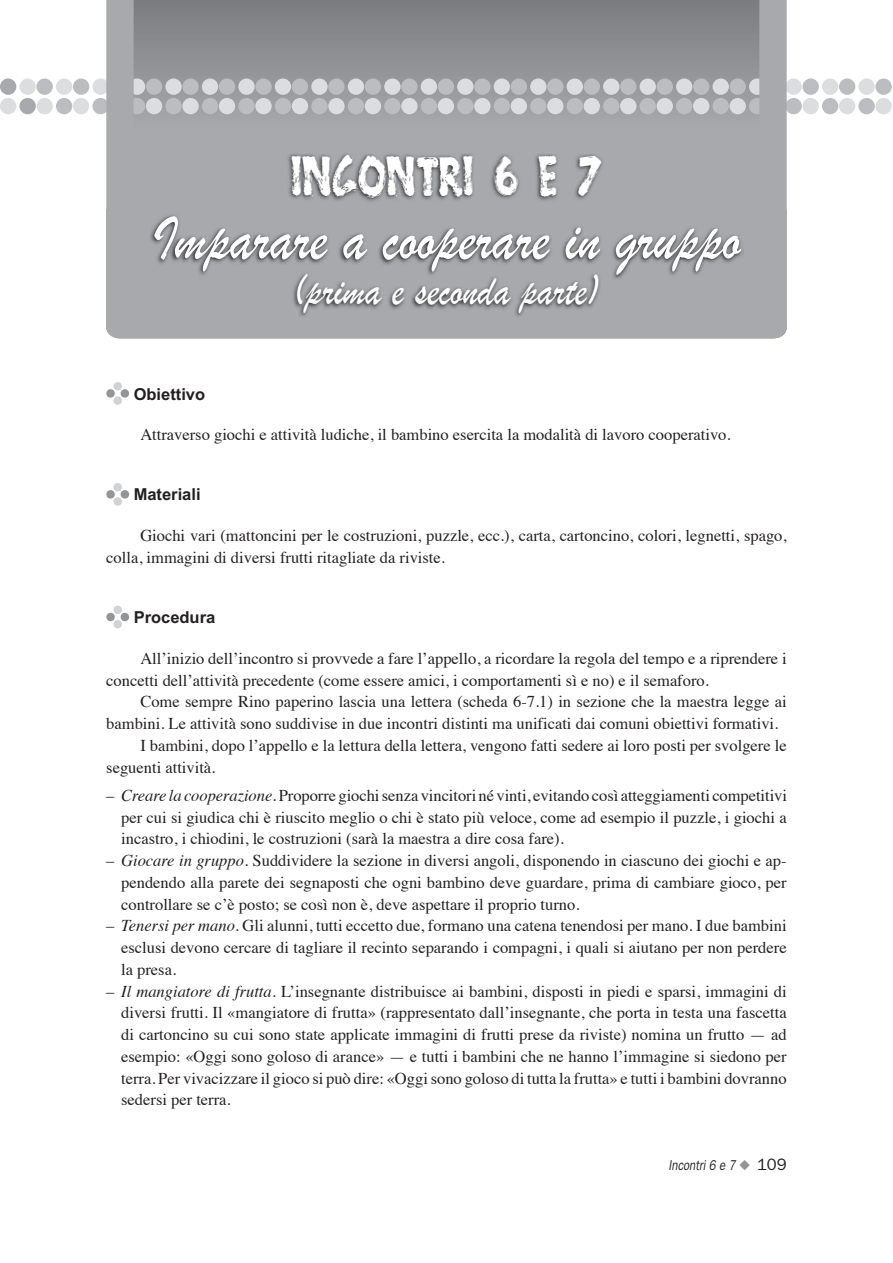
<style>
.page{position:relative;width:893px;height:1263px;background:#fff}
.page>*{position:absolute;margin:0;border:0;box-sizing:border-box;transform-origin:0 0}
.t1{font:65.1px "Brush Script";color:#fff;scale:.88 1}
.t2{font:45.45px "Brush Stroke Fast";color:#fff;scale:.88 1}
.t3{font:45px "Brush Script";color:#fff;scale:.88 1}
.t4{font:16.5px/21.8px "Times";color:#231f20;text-align:justify}
.t5{font:700 16.5px "Arial MT Std";color:#231f20}
.t6{font:italic 14.25px "Franklin Gothic";color:#231f20;scale:.8 1}
.s1{font-style:italic}
.s2{color:#939598}
.s3{font-style:normal;font-size:16.5px}
</style>
<div class="page">
<svg style="left:106px;top:382px;width:23px;height:23px"></svg>
<svg style="left:106px;top:483px;width:23px;height:23px"></svg>
<svg style="left:106px;top:605px;width:23px;height:24px"></svg>
<div style="left:36px;top:78px;width:17px;height:17px;background:#bcbdc0;border-radius:50%"></div>
<div style="left:56px;top:78px;width:16px;height:17px;background:#dcdddf;border-radius:50%"></div>
<div style="left:36px;top:98px;width:17px;height:16px;background:#dcdddf;border-radius:50%"></div>
<div style="left:56px;top:98px;width:16px;height:16px;background:#bcbdc0;border-radius:50%"></div>
<div style="left:73px;top:78px;width:16px;height:17px;background:#bcbdc0;border-radius:50%"></div>
<div style="left:92px;top:78px;width:17px;height:17px;background:#dcdddf;border-radius:50%"></div>
<div style="left:73px;top:98px;width:16px;height:16px;background:#dcdddf;border-radius:50%"></div>
<div style="left:92px;top:98px;width:17px;height:16px;background:#bcbdc0;border-radius:50%"></div>
<div style="left:785px;top:78px;width:17px;height:17px;background:#dcdddf;border-radius:50%"></div>
<div style="left:785px;top:98px;width:17px;height:16px;background:#bcbdc0;border-radius:50%"></div>
<div style="left:802px;top:78px;width:17px;height:17px;background:#bcbdc0;border-radius:50%"></div>
<div style="left:822px;top:78px;width:16px;height:17px;background:#dcdddf;border-radius:50%"></div>
<div style="left:802px;top:98px;width:17px;height:16px;background:#dcdddf;border-radius:50%"></div>
<div style="left:822px;top:98px;width:16px;height:16px;background:#bcbdc0;border-radius:50%"></div>
<div style="left:839px;top:78px;width:16px;height:17px;background:#bcbdc0;border-radius:50%"></div>
<div style="left:858px;top:78px;width:17px;height:17px;background:#dcdddf;border-radius:50%"></div>
<div style="left:839px;top:98px;width:16px;height:16px;background:#dcdddf;border-radius:50%"></div>
<div style="left:858px;top:98px;width:17px;height:16px;background:#bcbdc0;border-radius:50%"></div>
<div style="left:875px;top:78px;width:17px;height:17px;background:#bcbdc0;border-radius:50%"></div>
<div style="left:875px;top:98px;width:17px;height:16px;background:#dcdddf;border-radius:50%"></div>
<div style="left:0;top:78px;width:16px;height:17px;background:#a8a9ad;border-radius:50%"></div>
<div style="left:19px;top:78px;width:17px;height:17px;background:#dcdddf;border-radius:50%"></div>
<div style="left:0;top:98px;width:16px;height:16px;background:#dcdddf;border-radius:50%"></div>
<div style="left:19px;top:98px;width:17px;height:16px;background:#a8a9ad;border-radius:50%"></div>
<svg style="left:106px;top:0;width:685px;height:339px;background:#9b9c9f"></svg>
<h2 class="t2" style="left:291px;top:153px;width:354px">INCONTRI 6 E 7</h2>
<h1 class="t1" style="left:153px;top:199px;width:670px">Imparare a cooperare in gruppo</h1>
<h3 class="t3" style="left:293px;top:262px;width:350px">(prima e seconda parte)</h3>
<p class="t5" style="left:134px;top:384px;width:73px">Obiettivo</p>
<p class="t4" style="left:140px;top:423px;width:592px">Attraverso giochi e attività ludiche, il bambino esercita la modalità di lavoro cooperativo.</p>
<p class="t5" style="left:134px;top:485px;width:68px">Materiali</p>
<p class="t4" style="left:106px;top:523px;width:682px;text-indent:34px">Giochi vari (mattoncini per le costruzioni, puzzle, ecc.), carta, cartoncino, colori, legnetti, spago, colla, immagini di diversi frutti ritagliate da riviste.</p>
<p class="t5" style="left:134px;top:608px;width:83px">Procedura</p>
<p class="t4" style="left:106px;top:646px;width:682px;text-indent:34px">All’inizio dell’incontro si provvede a fare l’appello, a ricordare la regola del tempo e a riprendere i concetti dell’attività precedente (come essere amici, i comportamenti sì e no) e il semaforo.</p>
<p class="t4" style="left:140px;top:690px;width:648px">Come sempre Rino paperino lascia una lettera (scheda 6-7.1) in sezione che la maestra legge ai</p>
<p class="t4" style="left:106px;top:711px;width:673px">bambini. Le attività sono suddivise in due incontri distinti ma unificati dai comuni obiettivi formativi.</p>
<p class="t4" style="left:140px;top:733px;width:648px">I bambini, dopo l’appello e la lettura della lettera, vengono fatti sedere ai loro posti per svolgere le</p>
<p class="t4" style="left:106px;top:755px;width:111px">seguenti attività.</p>
<p class="t4" style="left:121px;top:783px;width:667px;text-indent:-15px">– <span class="s1">Creare la cooperazione.</span> Proporre giochi senza vincitori né vinti, evitando così atteggiamenti competitivi per cui si giudica chi è riuscito meglio o chi è stato più veloce, come ad esempio il puzzle, i giochi a incastro, i chiodini, le costruzioni (sarà la maestra a dire cosa fare).</p>
<p class="t4" style="left:121px;top:848px;width:667px;text-indent:-15px">– <span class="s1">Giocare in gruppo</span>. Suddividere la sezione in diversi angoli, disponendo in ciascuno dei giochi e ap&shy;pendendo alla parete dei segnaposti che ogni bambino deve guardare, prima di cambiare gioco, per controllare se c’è posto; se così non è, deve aspettare il proprio turno.</p>
<p class="t4" style="left:121px;top:913px;width:667px;text-indent:-15px">– <span class="s1">Tenersi per mano</span>. Gli alunni, tutti eccetto due, formano una catena tenendosi per mano. I due bambini esclusi devono cercare di tagliare il recinto separando i compagni, i quali si aiutano per non perdere la presa.</p>
<p class="t4" style="left:121px;top:979px;width:667px;text-indent:-15px">– <span class="s1">Il mangiatore di frutta</span>. L’insegnante distribuisce ai bambini, disposti in piedi e sparsi, immagini di diversi frutti. Il «mangiatore di frutta» (rappresentato dall’insegnante, che porta in testa una fascetta di cartoncino su cui sono state applicate immagini di frutti prese da riviste) nomina un frutto — ad esempio: «Oggi sono goloso di arance» — e tutti i bambini che ne hanno l’immagine si siedono per terra. Per vivacizzare il gioco si può dire: «Oggi sono goloso di tutta la frutta» e tutti i bambini dovranno sedersi per terra.</p>
<p class="t6" style="left:668px;top:1157px;width:149px">Incontri 6 e 7 <span class="s2">◆</span> <span class="s3">109</span></p>
</div>
